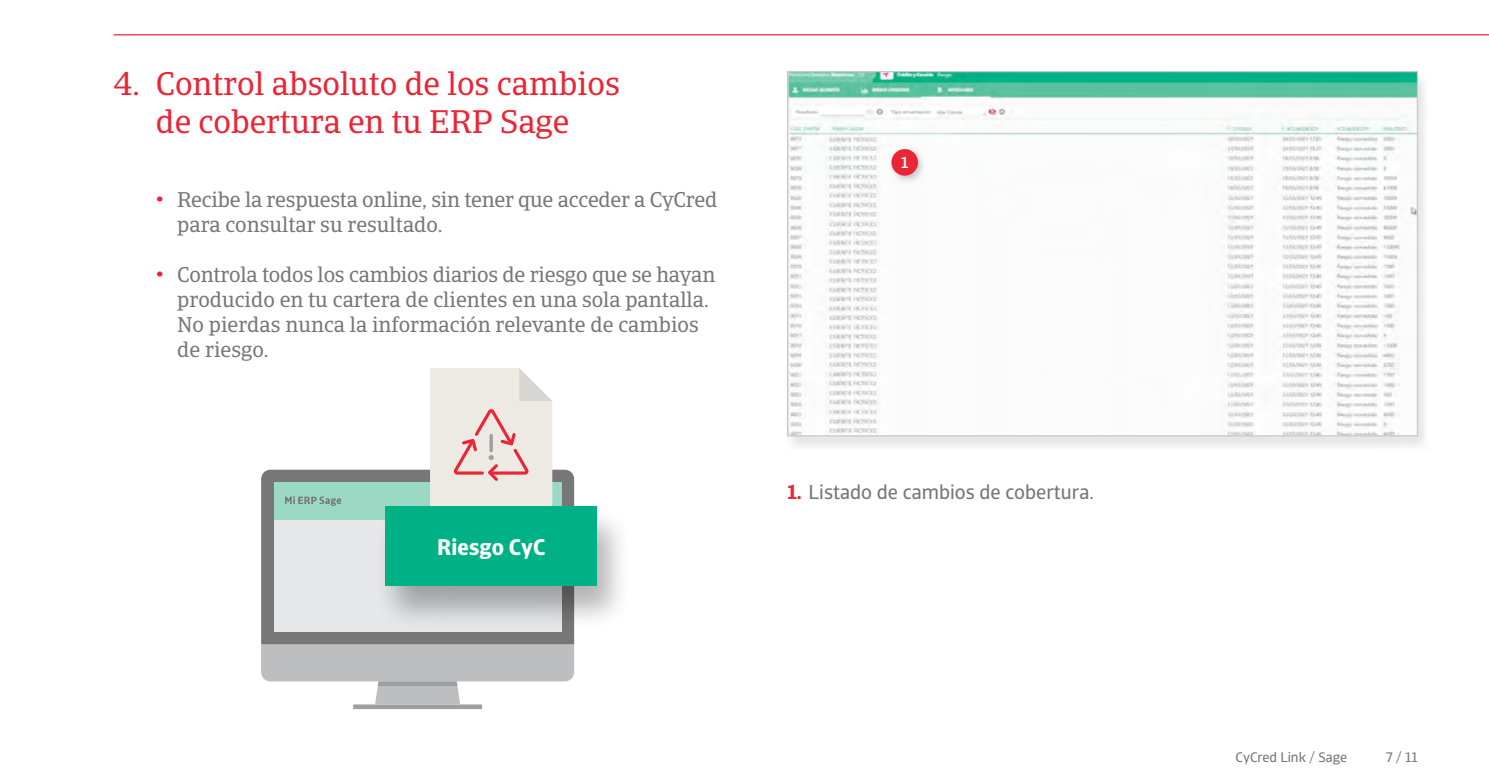
<style>
.page{position:relative;width:1489px;height:780px;background:#fff}
.page>*{position:absolute;margin:0;border:0;box-sizing:border-box;transform-origin:0 0}
.t1{font:32.5px/37.5px "Catalana";color:#ea2535;text-align:center}
.t2{font:700 22.5px "Catalana Sans";letter-spacing:.01em;color:#fff}
.t3{font:21.25px/25px "Catalana";color:#777}
.t4{font:20px "Catalana Sans";color:#777}
.t5{font:500 15.5px "Catalana Sans";color:#fff}
.t6{font:13.75px "Catalana Sans";color:#777}
.s1{font-weight:700;color:#ea2535}
</style>
<div class="page">
<hr style="left:113px;top:34px;width:1375px;height:1px;background:#ea2535">
<div style="left:785px;top:73px;width:645px;height:380px;background:#000;opacity:.1"></div>
<img style="left:789px;top:73px;width:626px;height:361px">
<div style="left:261px;top:469px;width:313px;height:175px;background:#777"></div>
<div style="left:274px;top:482px;width:287px;height:150px;background:#e6e7e8"></div>
<svg style="left:261px;top:644px;width:313px;height:65px"></svg>
<div style="left:378px;top:681px;width:79px;height:5px;background:#9d9fa2"></div>
<div style="left:274px;top:482px;width:287px;height:37px;background:#9cd9c5"></div>
<svg style="left:285px;top:496px;width:56px;height:10px"></svg>
<div style="left:374px;top:504px;width:259px;height:127px;background:#000;opacity:.3"></div>
<div style="left:385px;top:506px;width:211px;height:80px;background:#00b185"></div>
<svg style="left:430px;top:368px;width:122px;height:138px;background:#ece0da"></svg>
<div style="left:889px;top:147px;width:37px;height:37px;background:#000;opacity:.2"></div>
<div style="left:891px;top:149px;width:27px;height:27px;background:#ea2535;border-radius:50%"></div>
<p class="t1" style="left:113px;top:66px;width:508px">4. Control absoluto de los cambios de cobertura en tu ERP Sage</p>
<p class="t3" style="left:177px;top:188px;width:541px;text-indent:-21px"><span class="s1">•</span> Recibe la respuesta online, sin tener que acceder a CyCred para consultar su resultado.</p>
<p class="t3" style="left:177px;top:263px;width:539px;text-indent:-21px"><span class="s1">•</span> Controla todos los cambios diarios de riesgo que se hayan producido en tu cartera de clientes en una sola pantalla.<br>No pierdas nunca la información relevante de cambios de riesgo.</p>
<p class="t2" style="left:437px;top:533px;width:110px">Riesgo CyC</p>
<p class="t5" style="left:901px;top:153px;width:9px">1</p>
<p class="t4" style="left:787px;top:480px;width:308px"><span class="s1">1.</span> Listado de cambios de cobertura.</p>
<p class="t6" style="left:1235px;top:748px;width:113px">CyCred Link / Sage</p>
<p class="t6" style="left:1385px;top:748px;width:34px">7 / 11</p>
</div>
